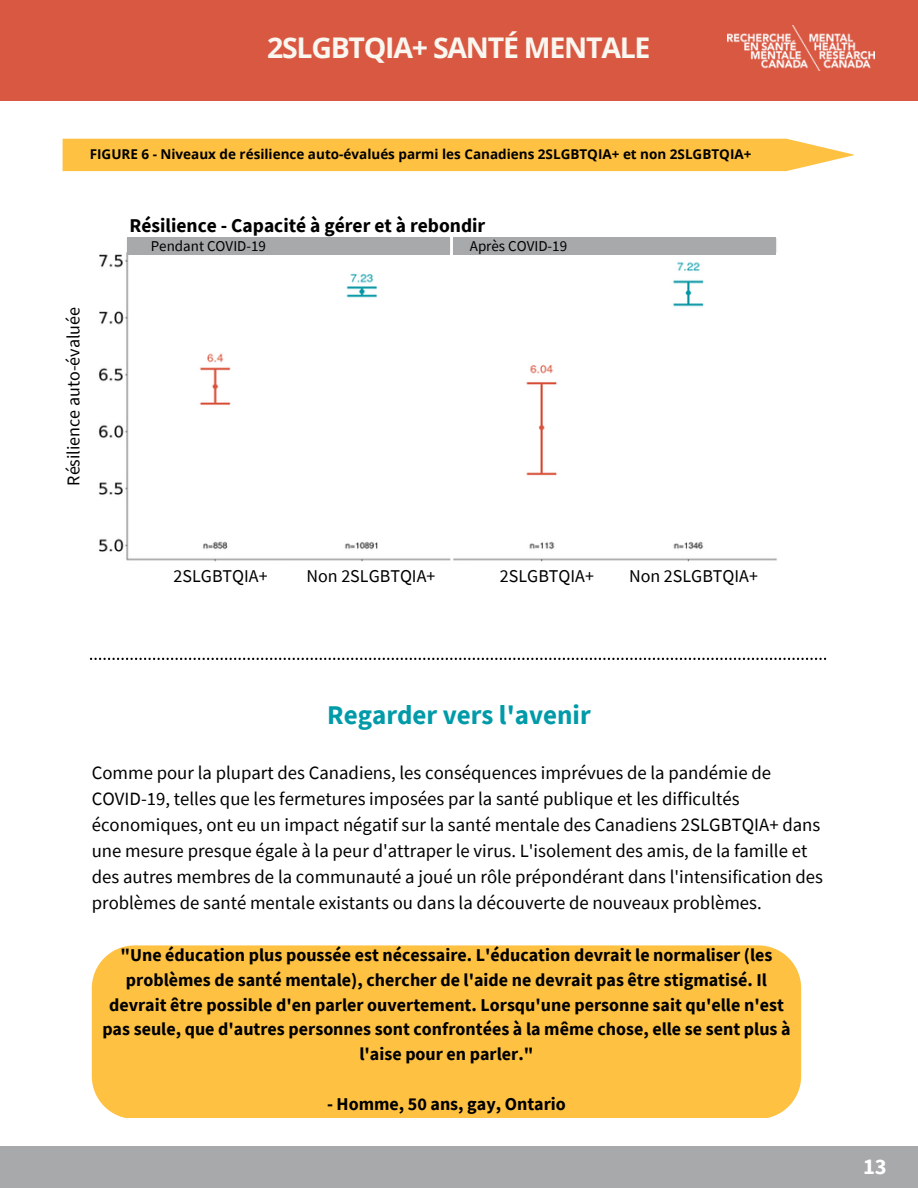
<style>
.page{position:relative;width:918px;height:1188px;background:#fff}
.page>*{position:absolute;margin:0;border:0;box-sizing:border-box;transform-origin:0 0}
.t1{font:700 28.5px "Open Sans";letter-spacing:-.045em;color:#f9f7f0}
.t2{font:700 27px "Source Sans Pro";color:#009aa8}
.t3{font:700 22.5px "Source Sans Pro";color:#fff}
.t4{font:700 19.5px "Source Sans Pro";color:#000}
.t5{font:18.75px/25.8px "Source Sans Pro";color:#000}
.t6{font:700 18px/24.8px "Source Sans Pro";color:#000;text-align:center}
.t7{font:18px "Source Sans Pro";color:#000}
.t8{font:15px "Source Sans Pro";color:#000}
.t9{font:700 13.5px "Open Sans";color:#000}
</style>
<div class="page">
<div style="left:0;top:1147px;width:918px;height:41px;background:#a7a9ab"></div>
<div style="left:0;top:0;width:918px;height:100px;background:#d95842"></div>
<img style="left:728px;top:26px;width:147px;height:45px">
<div style="left:63px;top:139px;width:791px;height:32px;background:#fec141"></div>
<img style="left:98px;top:237px;width:679px;height:325px">
<svg style="left:90px;top:658px;width:736px;height:2px"></svg>
<div style="left:92px;top:945px;width:709px;height:173px;background:#fec141"></div>
<div style="left:123px;top:214px;width:446px;height:24px;background:#fff"></div>
<div style="left:127px;top:238px;width:322px;height:16px;background:#a7a9ab"></div>
<div style="left:453px;top:238px;width:322px;height:16px;background:#a7a9ab"></div>
<h1 class="t1" style="left:267px;top:27px;width:385px">2SLGBTQIA+ SANTÉ MENTALE</h1>
<p class="t9" style="left:90px;top:145px;width:663px">FIGURE 6 - Niveaux de résilience auto-évalués parmi les Canadiens 2SLGBTQIA+ et non 2SLGBTQIA+</p>
<p class="t4" style="left:129px;top:213px;width:357px">Résilience - Capacité à gérer et à rebondir</p>
<p class="t8" style="left:151px;top:236px;width:117px">Pendant COVID-19</p>
<p class="t8" style="left:470px;top:236px;width:99px">Après COVID-19</p>
<p class="t7" style="left:62px;top:486px;width:180px;rotate:-90deg">Résilience auto-évaluée</p>
<p class="t7" style="left:174px;top:564px;width:96px">2SLGBTQIA+</p>
<p class="t7" style="left:307px;top:564px;width:130px">Non 2SLGBTQIA+</p>
<p class="t7" style="left:500px;top:564px;width:96px">2SLGBTQIA+</p>
<p class="t7" style="left:629px;top:564px;width:130px">Non 2SLGBTQIA+</p>
<h2 class="t2" style="left:327px;top:697px;width:265px">Regarder vers l'avenir</h2>
<p class="t5" style="left:92px;top:760px;width:733px">Comme pour la plupart des Canadiens, les conséquences imprévues de la pandémie de COVID-19, telles que les fermetures imposées par la santé publique et les difficultés économiques, ont eu un impact négatif sur la santé mentale des Canadiens 2SLGBTQIA+ dans une mesure presque égale à la peur d'attraper le virus. L'isolement des amis, de la famille et des autres membres de la communauté a joué un rôle prépondérant dans l'intensification des problèmes de santé mentale existants ou dans la découverte de nouveaux problèmes.</p>
<p class="t6" style="left:102px;top:942px;width:690px">"Une éducation plus poussée est nécessaire. L'éducation devrait le normaliser (les problèmes de santé mentale), chercher de l'aide ne devrait pas être stigmatisé. Il devrait être possible d'en parler ouvertement. Lorsqu'une personne sait qu'elle n'est pas seule, que d'autres personnes sont confrontées à la même chose, elle se sent plus à l'aise pour en parler."</p>
<p class="t6" style="left:327px;top:1091px;width:240px">- Homme, 50 ans, gay, Ontario</p>
<p class="t3" style="left:863px;top:1152px;width:25px">13</p>
</div>
